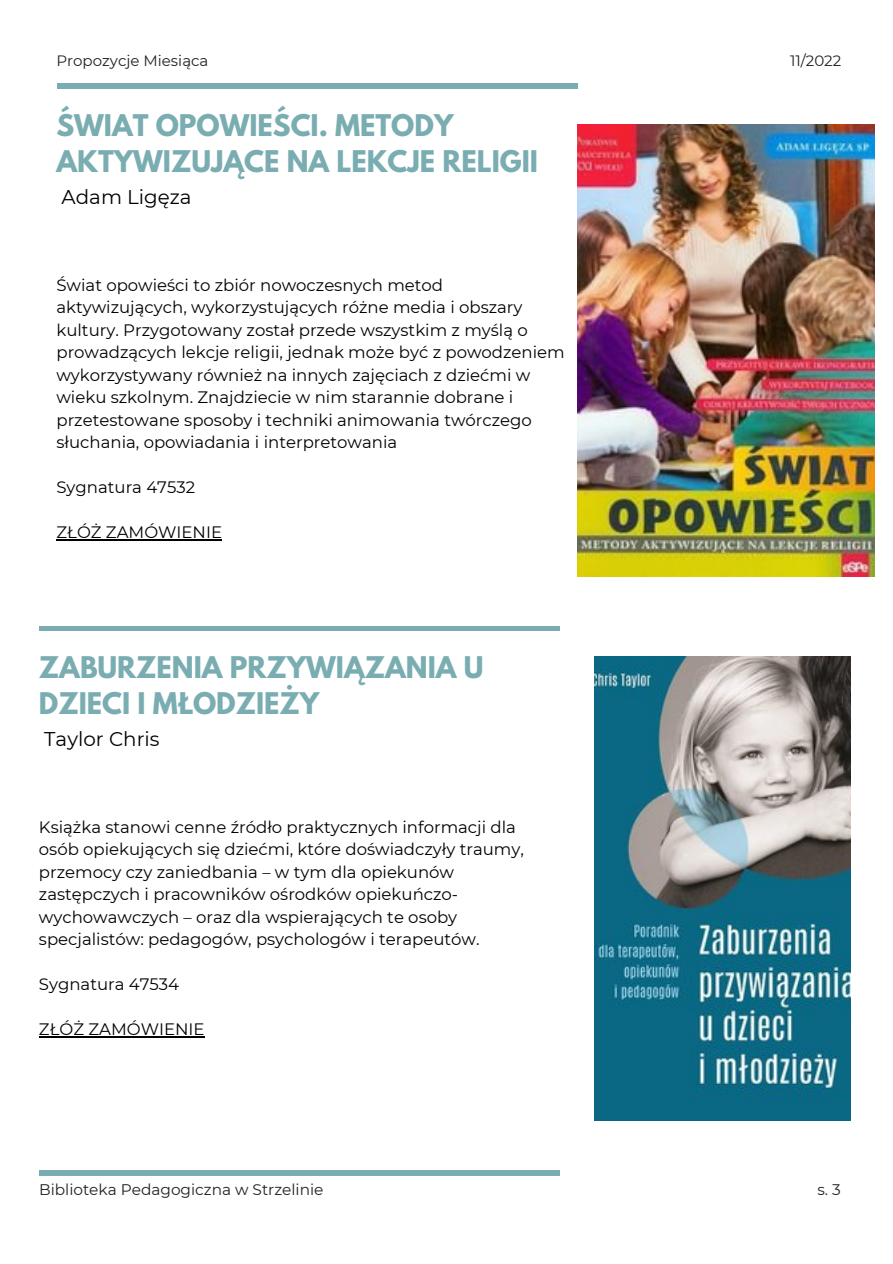
<style>
.page{position:relative;width:893px;height:1264px;background:#fff}
.page>*{position:absolute;margin:0;border:0;box-sizing:border-box;transform-origin:0 0}
.t1{font:700 26.4px/36px "League Spartan";color:#7aadb1}
.t2{font:19.8px "Montserrat";color:#000}
.t3{font:16.5px/22.5px "Montserrat";color:#000}
.t4{font:15.3px "Montserrat";color:#222}
.t5{font:15px "Montserrat";color:#222}
</style>
<div class="page">
<img style="left:594px;top:656px;width:256px;height:464px">
<img style="left:577px;top:125px;width:297px;height:451px">
<hr style="left:39px;top:1036px;width:165px;height:1px;background:#000">
<hr style="left:56px;top:539px;width:166px;height:1px;background:#000">
<div style="left:39px;top:626px;width:520px;height:5px;background:#7aadb1"></div>
<div style="left:39px;top:1170px;width:521px;height:5px;background:#7aadb1"></div>
<div style="left:57px;top:84px;width:520px;height:5px;background:#7aadb1"></div>
<p class="t5" style="left:56px;top:51px;width:153px">Propozycje Miesiąca</p>
<p class="t5" style="left:790px;top:51px;width:53px">11/2022</p>
<h1 class="t1" style="left:56px;top:111px;width:483px">ŚWIAT OPOWIEŚCI. METODY<br>AKTYWIZUJĄCE NA LEKCJE RELIGII</h1>
<p class="t2" style="left:62px;top:185px;width:131px">Adam Ligęza</p>
<p class="t3" style="left:56px;top:274px;width:509px">Świat opowieści to zbiór nowoczesnych metod aktywizujących, wykorzystujących różne media i obszary kultury. Przygotowany został przede wszystkim z myślą o prowadzących lekcje religii, jednak może być z powodzeniem wykorzystywany również na innych zajęciach z dziećmi w wieku szkolnym. Znajdziecie w nim starannie dobrane i przetestowane sposoby i techniki animowania twórczego słuchania, opowiadania i interpretowania</p>
<p class="t3" style="left:56px;top:476px;width:140px">Sygnatura 47532</p>
<p class="t3" style="left:56px;top:521px;width:167px">ZŁÓŻ ZAMÓWIENIE</p>
<h1 class="t1" style="left:39px;top:653px;width:446px">ZABURZENIA PRZYWIĄZANIA U<br>DZIECI I MŁODZIEŻY</h1>
<p class="t2" style="left:44px;top:726px;width:117px">Taylor Chris</p>
<p class="t3" style="left:39px;top:815px;width:486px">Książka stanowi cenne źródło praktycznych informacji dla osób opiekujących się dziećmi, które doświadczyły traumy, przemocy czy zaniedbania – w tym dla opiekunów zastępczych i pracowników ośrodków opiekuńczo&shy;wychowawczych – oraz dla wspierających te osoby specjalistów: pedagogów, psychologów i terapeutów.</p>
<p class="t3" style="left:39px;top:973px;width:142px">Sygnatura 47534</p>
<p class="t3" style="left:39px;top:1018px;width:167px">ZŁÓŻ ZAMÓWIENIE</p>
<p class="t4" style="left:39px;top:1180px;width:286px">Biblioteka Pedagogiczna w Strzelinie</p>
<p class="t4" style="left:817px;top:1180px;width:25px">s. 3</p>
</div>
